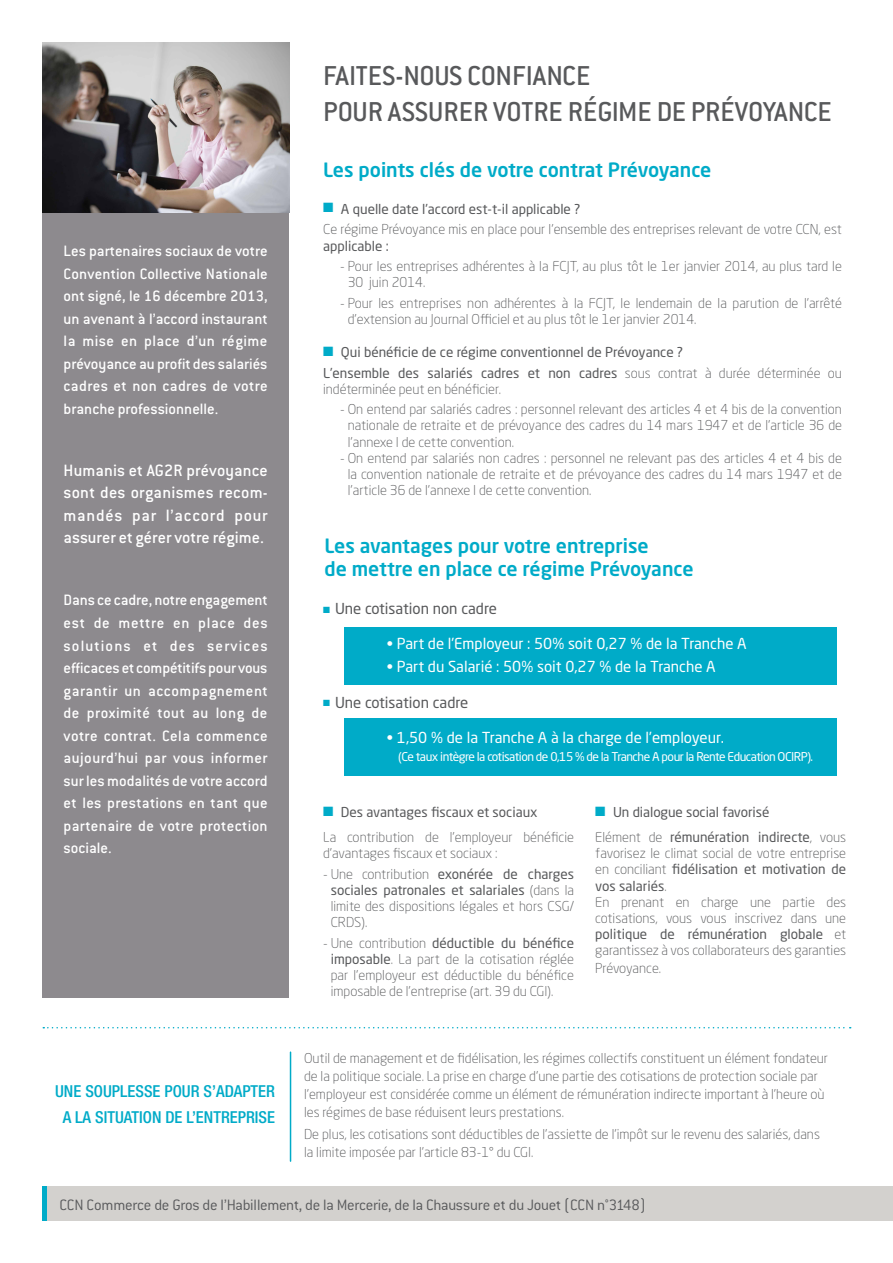
<style>
.page{position:relative;width:893px;height:1263px;background:#fff}
.page>*{position:absolute;margin:0;border:0;box-sizing:border-box;transform-origin:0 0}
.t1{font:500 30px/36px "Conduit ITC";color:#58595b}
.t2{font:500 19.5px/23.4px "Neo Sans Std";color:#00abc8}
.t3{font:500 18px/22.5px "Conduit ITC";letter-spacing:.01em;color:#fff;text-align:justify}
.t4{font:500 16.5px/22.5px "Conduit ITC";letter-spacing:.02em;color:#fff;text-align:justify}
.t5{font:300 16.5px "Conduit ITC";letter-spacing:-.015em;color:#58595b}
.t6{font:500 condensed 16.5px/25.5px "Helvetica Neue LT";color:#00abc8;text-align:center}
.t7{font:15px "Neo Sans Std";color:#fff}
.t8{font:15px "Neo Sans Std";color:#58595b}
.t9{font:300 13.5px/16.2px "Neo Sans Std";color:#58595b}
.t10{font:13.5px/24.8px "Neo Sans Std";color:#58595b}
.t11{font:12px "Neo Sans Std";letter-spacing:-.04em;color:#fff}
.s1{color:#00abc8}
.s2{font-weight:400}
.s3{font-weight:300}
</style>
<div class="page">
<div style="left:43px;top:1186px;width:850px;height:34px;background:#d3d1ce"></div>
<hr style="left:43px;top:1186px;width:4px;height:34px;background:#00abc8">
<div style="left:43px;top:213px;width:246px;height:785px;background:#8d8a8e"></div>
<img style="left:43px;top:43px;width:246px;height:170px">
<svg style="left:43px;top:1027px;width:808px;height:1px"></svg>
<hr style="left:290px;top:1052px;width:1px;height:109px;background:#00abc8">
<div style="left:344px;top:627px;width:493px;height:58px;background:#00abc8"></div>
<div style="left:344px;top:719px;width:493px;height:57px;background:#00abc8"></div>
<p class="t4" style="left:64px;top:240px;width:206px">Les partenaires sociaux de votre Convention Collective Nationale ont signé, le 16 décembre 2013, un avenant à l’accord instaurant la mise en place d’un régime prévoyance au profit des salariés cadres et non cadres de votre branche professionnelle.</p>
<h3 class="t3" style="left:64px;top:459px;width:206px">Humanis et AG2R prévoyance sont des organismes recom&shy;mandés par l’accord pour assurer et gérer votre régime.</h3>
<p class="t4" style="left:64px;top:589px;width:206px">Dans ce cadre, notre engagement est de mettre en place des solutions et des services efficaces et compétitifs pour vous garantir un accompagnement de proximité tout au long de votre contrat. Cela commence aujourd’hui par vous informer sur les modalités de votre accord et les prestations en tant que partenaire de votre protection sociale.</p>
<p class="t6" style="left:55px;top:1078px;width:221px">UNE SOUPLESSE POUR S’ADAPTER<br>A LA SITUATION DE L’ENTREPRISE</p>
<h1 class="t1" style="left:323px;top:57px;width:510px">FAITES-NOUS CONFIANCE<br>POUR ASSURER VOTRE RÉGIME DE PRÉVOYANCE</h1>
<h2 class="t2" style="left:323px;top:157px;width:390px">Les points clés de votre contrat Prévoyance</h2>
<p class="t9" style="left:323px;top:199px;width:520px;line-height:20.4px"><span class="s1">■</span> <span class="s2">A quelle date l’accord est-t-il applicable ?<br></span>Ce régime Prévoyance mis en place pour l’ensemble des entreprises relevant de votre CCN, est</p>
<p class="t10" style="left:323px;top:233px;width:67px">applicable :</p>
<p class="t9" style="left:348px;top:258px;width:496px;text-indent:-8px">- Pour les entreprises adhérentes à la FCJT, au plus tôt le 1er janvier 2014, au plus tard le<br>30 juin 2014.</p>
<p class="t9" style="left:348px;top:295px;width:496px;text-indent:-8px">- Pour les entreprises non adhérentes à la FCJT, le lendemain de la parution de l’arrêté d’extension au Journal Officiel et au plus tôt le 1er janvier 2014.</p>
<p class="t10" style="left:323px;top:342px;width:520px;line-height:20.4px"><span class="s1">■</span> Qui bénéficie de ce régime conventionnel de Prévoyance ?<br>L’ensemble des salariés cadres et non cadres <span class="s3">sous contrat à durée déterminée ou</span></p>
<p class="t9" style="left:323px;top:381px;width:179px">indéterminée peut en bénéficier.</p>
<p class="t9" style="left:348px;top:401px;width:496px;text-align:justify;text-indent:-8px">- On entend par salariés cadres : personnel relevant des articles 4 et 4 bis de la convention nationale de retraite et de prévoyance des cadres du 14 mars 1947 et de l’article 36 de l’annexe I de cette convention.</p>
<p class="t9" style="left:348px;top:450px;width:496px;text-align:justify;text-indent:-8px">- On entend par salariés non cadres : personnel ne relevant pas des articles 4 et 4 bis de la convention nationale de retraite et de prévoyance des cadres du 14 mars 1947 et de l’article 36 de l’annexe I de cette convention.</p>
<h2 class="t2" style="left:324px;top:533px;width:371px">Les avantages pour votre entreprise<br>de mettre en place ce régime Prévoyance</h2>
<p class="t8" style="left:323px;top:599px;width:175px"><span class="s1">■</span> Une cotisation non cadre</p>
<p class="t7" style="left:387px;top:635px;width:361px">• Part de l’Employeur : 50% soit 0,27 % de la Tranche A</p>
<p class="t7" style="left:387px;top:657px;width:330px">• Part du Salarié : 50% soit 0,27 % de la Tranche A</p>
<p class="t8" style="left:323px;top:693px;width:147px"><span class="s1">■</span> Une cotisation cadre</p>
<p class="t7" style="left:387px;top:728px;width:338px">• 1,50 % de la Tranche A à la charge de l’employeur.</p>
<p class="t11" style="left:398px;top:749px;width:417px">(Ce taux intègre la cotisation de 0,15 % de la Tranche A pour la Rente Education OCIRP).</p>
<p class="t9" style="left:323px;top:800px;width:252px;line-height:24.8px"><span class="s1">■</span> <span class="s2">Des avantages fiscaux et sociaux<br></span>La contribution de l’employeur bénéficie</p>
<p class="t9" style="left:323px;top:845px;width:176px">d’avantages fiscaux et sociaux :</p>
<p class="t9" style="left:331px;top:865px;width:245px;text-align:justify;text-indent:-8px">- Une contribution <span class="s2">exonérée de charges sociales patronales et salariales</span> (dans la limite des dispositions légales et hors CSG/ CRDS).</p>
<p class="t9" style="left:331px;top:934px;width:245px;text-align:justify;text-indent:-8px">- Une contribution <span class="s2">déductible du bénéfice imposable</span>. La part de la cotisation réglée par l’employeur est déductible du bénéfice imposable de l’entreprise (art. 39 du CGI).</p>
<p class="t10" style="left:595px;top:800px;width:252px"><span class="s1">■</span> Un dialogue social favorisé<br><span class="s3">Elément de</span> rémunération indirecte<span class="s3">, vous</span></p>
<p class="t9" style="left:595px;top:845px;width:252px">favorisez le climat social de votre entreprise en conciliant <span class="s2">fidélisation et motivation de vos salariés</span>.<br>En prenant en charge une partie des cotisations, vous vous inscrivez dans une <span class="s2">politique de rémunération globale</span> et garantissez à vos collaborateurs des garanties</p>
<p class="t9" style="left:595px;top:960px;width:67px">Prévoyance.</p>
<p class="t9" style="left:304px;top:1049px;width:526px;line-height:18px">Outil de management et de fidélisation, les régimes collectifs constituent un élément fondateur de la politique sociale. La prise en charge d’une partie des cotisations de protection sociale par l’employeur est considérée comme un élément de rémunération indirecte important à l’heure où les régimes de base réduisent leurs prestations.</p>
<p class="t9" style="left:304px;top:1125px;width:517px;line-height:18px">De plus, les cotisations sont déductibles de l’assiette de l’impôt sur le revenu des salariés, dans la limite imposée par l’article 83-1° du CGI.</p>
<p class="t5" style="left:60px;top:1195px;width:588px">CCN Commerce de Gros de l’Habillement, de la Mercerie, de la Chaussure et du Jouet (CCN n°3148)</p>
</div>
